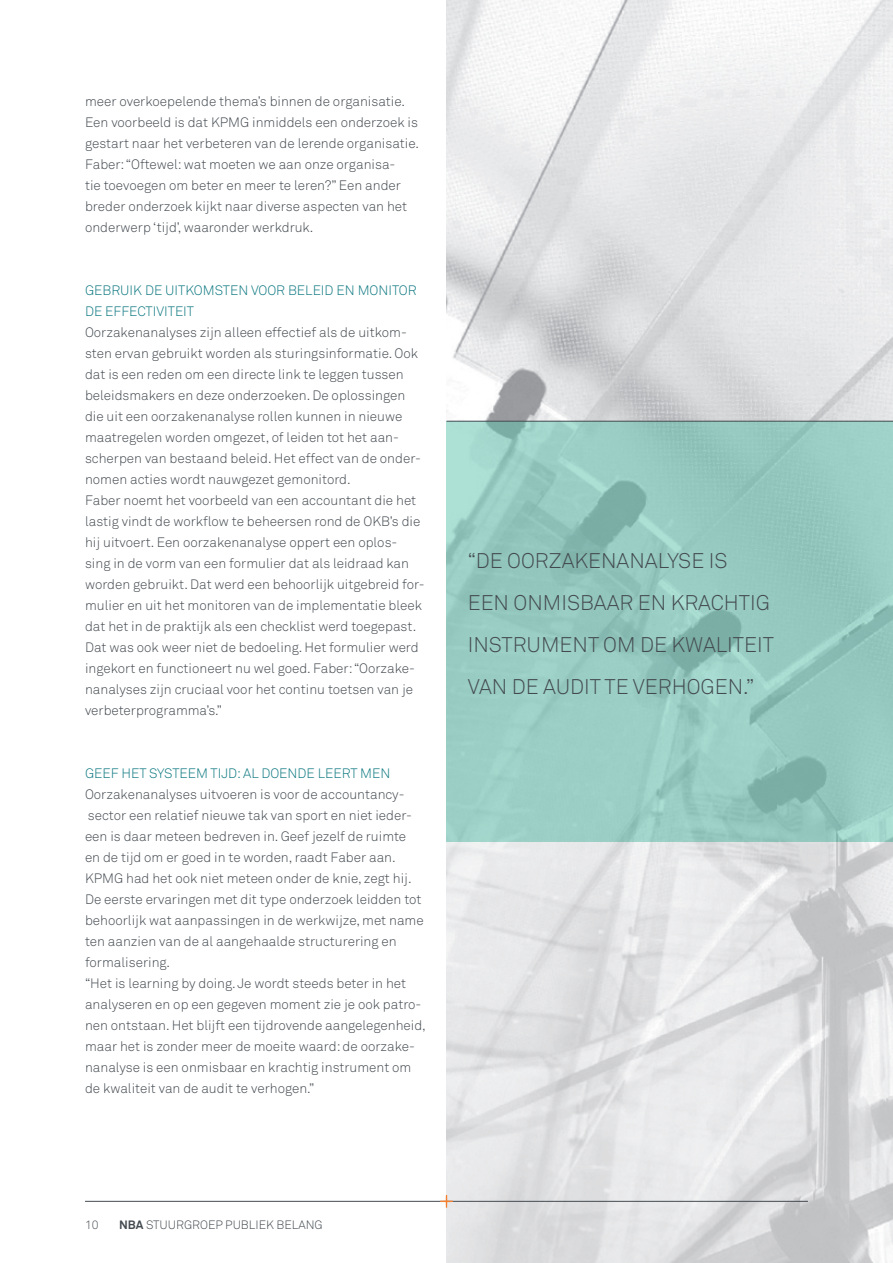
<style>
.page{position:relative;width:893px;height:1263px;background:#fff}
.page>*{position:absolute;margin:0;border:0;box-sizing:border-box;transform-origin:0 0}
.t1{font:21px/42px "Akkurat Light Pro";color:#434a50}
.t2{font:13.5px/21px "Akkurat Light Pro";color:#434a50}
.t3{font:13.5px/21px "Akkurat Light Pro";color:#09767f}
.t4{font:12px "Akkurat Light Pro";color:#434a50}
.s1{font-family:"Akkurat Pro";font-weight:700}
</style>
<div class="page">
<svg style="left:446px;top:842px;width:447px;height:421px;background:#dfe0e1"></svg>
<hr style="left:85px;top:1201px;width:723px;height:1px;background:#434a50">
<svg style="left:440px;top:1195px;width:13px;height:13px"></svg>
<img style="left:446px;top:0;width:447px;height:421px">
<svg style="left:446px;top:422px;width:447px;height:420px;background:#96cac0"></svg>
<hr style="left:446px;top:421px;width:447px;height:1px;background:#434a50">
<p class="t2" style="left:85px;top:91px;width:334px">meer overkoepelende thema’s binnen de organisatie.<br>Een voorbeeld is dat KPMG inmiddels een onderzoek is gestart naar het verbeteren van de lerende organisatie.<br>Faber: “Oftewel: wat moeten we aan onze organisa-<br>tie toevoegen om beter en meer te leren?” Een ander breder onderzoek kijkt naar diverse aspecten van het onderwerp ‘tijd’, waaronder werkdruk.</p>
<p class="t3" style="left:85px;top:280px;width:333px">GEBRUIK DE UITKOMSTEN VOOR BELEID EN MONITOR<br>DE EFFECTIVITEIT</p>
<p class="t2" style="left:85px;top:322px;width:337px">Oorzakenanalyses zijn alleen effectief als de uitkom&shy;sten ervan gebruikt worden als sturingsinformatie. Ook dat is een reden om een directe link te leggen tussen beleidsmakers en deze onderzoeken. De oplossingen die uit een oorzakenanalyse rollen kunnen in nieuwe maatregelen worden omgezet, of leiden tot het aan&shy;scherpen van bestaand beleid. Het effect van de onder&shy;nomen acties wordt nauwgezet gemonitord.</p>
<p class="t2" style="left:85px;top:490px;width:341px">Faber noemt het voorbeeld van een accountant die het lastig vindt de workflow te beheersen rond de OKB’s die hij uitvoert. Een oorzakenanalyse oppert een oplos&shy;sing in de vorm van een formulier dat als leidraad kan worden gebruikt. Dat werd een behoorlijk uitgebreid for&shy;mulier en uit het monitoren van de implementatie bleek dat het in de praktijk als een checklist werd toegepast.<br>Dat was ook weer niet de bedoeling. Het formulier werd ingekort en functioneert nu wel goed. Faber: “Oorzake&shy;nanalyses zijn cruciaal voor het continu toetsen van je verbeterprogramma’s.”</p>
<p class="t3" style="left:85px;top:763px;width:307px">GEEF HET SYSTEEM TIJD: AL DOENDE LEERT MEN</p>
<p class="t2" style="left:85px;top:784px;width:321px">Oorzakenanalyses uitvoeren is voor de accountancy-</p>
<p class="t2" style="left:85px;top:805px;width:340px">sector een relatief nieuwe tak van sport en niet ieder&shy;een is daar meteen bedreven in. Geef jezelf de ruimte en de tijd om er goed in te worden, raadt Faber aan.<br>KPMG had het ook niet meteen onder de knie, zegt hij.<br>De eerste ervaringen met dit type onderzoek leidden tot behoorlijk wat aanpassingen in de werkwijze, met name ten aanzien van de al aangehaalde structurering en formalisering.</p>
<p class="t2" style="left:85px;top:973px;width:342px">“Het is learning by doing. Je wordt steeds beter in het analyseren en op een gegeven moment zie je ook patro&shy;nen ontstaan. Het blijft een tijdrovende aangelegenheid, maar het is zonder meer de moeite waard: de oorzake&shy;nanalyse is een onmisbaar en krachtig instrument om de kwaliteit van de audit te verhogen.”</p>
<p class="t1" style="left:468px;top:540px;width:261px">“DE OORZAKENANALYSE IS</p>
<p class="t1" style="left:468px;top:582px;width:304px">EEN ONMISBAAR EN KRACHTIG</p>
<p class="t1" style="left:468px;top:624px;width:308px">INSTRUMENT OM DE KWALITEIT<br>VAN DE AUDIT TE VERHOGEN.”</p>
<p class="t4" style="left:85px;top:1217px;width:15px">10</p>
<p class="t4" style="left:119px;top:1217px;width:205px"><span class="s1">NBA</span> STUURGROEP PUBLIEK BELANG</p>
</div>
